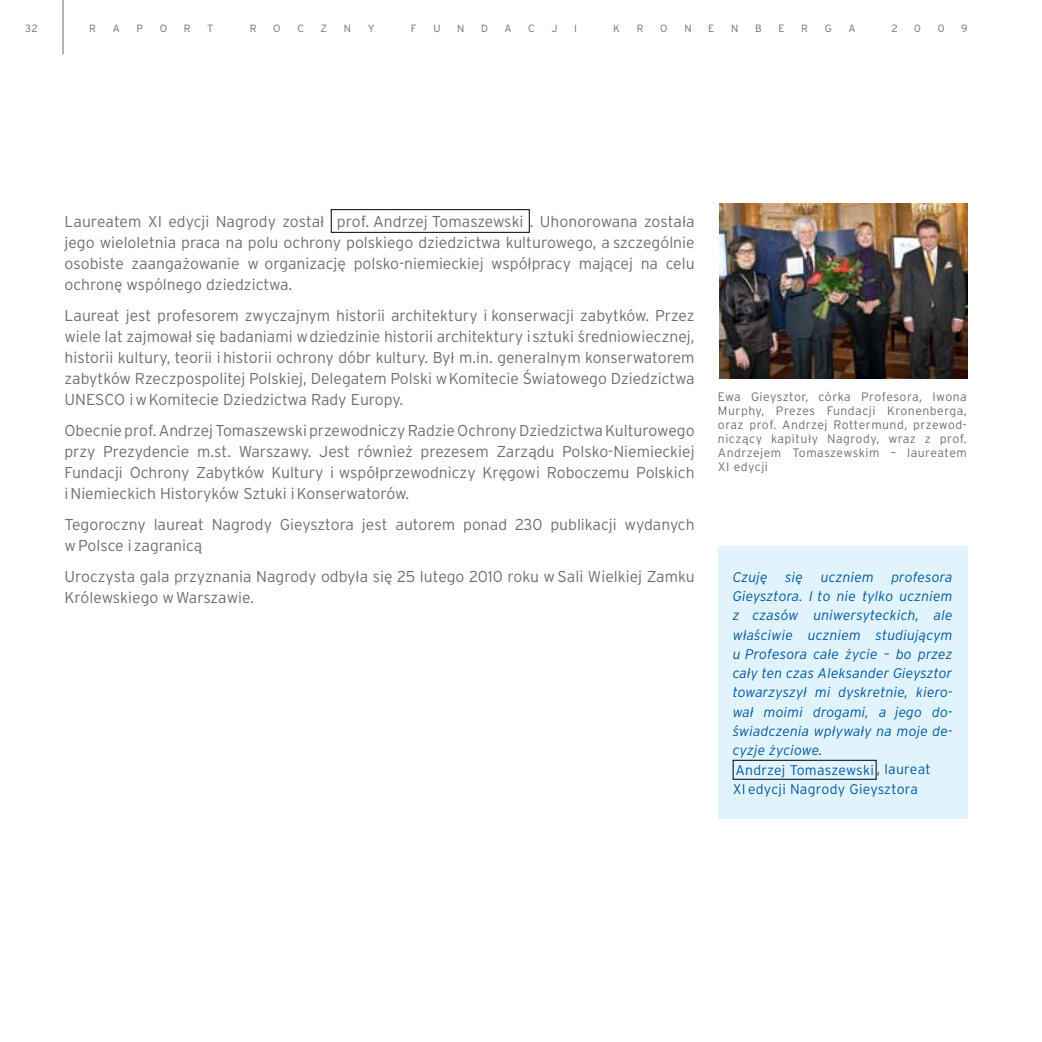
<style>
.page{position:relative;width:1042px;height:1042px;background:#fff}
.page>*{position:absolute;margin:0;border:0;box-sizing:border-box;transform-origin:0 0}
.t1{font:300 15.75px/21px "Interstate Pl";color:#6d6e71;text-align:justify}
.t2{font:italic 300 14px/19.2px "Interstate Pl";letter-spacing:.01em;color:#00599a;text-align:justify}
.t3{font:300 14px/18.9px "Interstate Pl";letter-spacing:.02em;color:#00599a}
.t4{font:300 12.25px/14px "Interstate Pl";letter-spacing:.04em;color:#6d6e71;text-align:justify}
.t5{font:300 10.5px "Interstate Pl";color:#6d6e71}
</style>
<div class="page">
<hr style="left:63px;top:0;width:1px;height:55px;background:#6d6e71">
<div style="left:331px;top:209px;width:199px;height:24px;border:1px solid #000"></div>
<img style="left:719px;top:203px;width:248px;height:176px">
<div style="left:718px;top:546px;width:249px;height:272px;background:#e1f4fd"></div>
<div style="left:733px;top:760px;width:143px;height:20px;border:1px solid #000"></div>
<p class="t5" style="left:25px;top:23px;width:14px">32</p>
<p class="t5" style="left:89px;top:23px;width:8px">R</p>
<p class="t5" style="left:113px;top:23px;width:9px">A</p>
<p class="t5" style="left:137px;top:23px;width:8px">P</p>
<p class="t5" style="left:160px;top:23px;width:9px">O</p>
<p class="t5" style="left:184px;top:23px;width:8px">R</p>
<p class="t5" style="left:207px;top:23px;width:8px">T</p>
<p class="t5" style="left:250px;top:23px;width:8px">R</p>
<p class="t5" style="left:273px;top:23px;width:9px">O</p>
<p class="t5" style="left:297px;top:23px;width:8px">C</p>
<p class="t5" style="left:321px;top:23px;width:8px">Z</p>
<p class="t5" style="left:344px;top:23px;width:9px">N</p>
<p class="t5" style="left:368px;top:23px;width:8px">Y</p>
<p class="t5" style="left:411px;top:23px;width:7px">F</p>
<p class="t5" style="left:433px;top:23px;width:9px">U</p>
<p class="t5" style="left:457px;top:23px;width:9px">N</p>
<p class="t5" style="left:481px;top:23px;width:8px">D</p>
<p class="t5" style="left:504px;top:23px;width:9px">A</p>
<p class="t5" style="left:528px;top:23px;width:8px">C</p>
<p class="t5" style="left:551px;top:23px;width:8px">J</p>
<p class="t5" style="left:574px;top:23px;width:4px">I</p>
<p class="t5" style="left:613px;top:23px;width:8px">K</p>
<p class="t5" style="left:637px;top:23px;width:8px">R</p>
<p class="t5" style="left:660px;top:23px;width:9px">O</p>
<p class="t5" style="left:684px;top:23px;width:9px">N</p>
<p class="t5" style="left:708px;top:23px;width:8px">E</p>
<p class="t5" style="left:731px;top:23px;width:9px">N</p>
<p class="t5" style="left:755px;top:23px;width:8px">B</p>
<p class="t5" style="left:778px;top:23px;width:8px">E</p>
<p class="t5" style="left:801px;top:23px;width:8px">R</p>
<p class="t5" style="left:825px;top:23px;width:8px">G</p>
<p class="t5" style="left:848px;top:23px;width:9px">A</p>
<p class="t5" style="left:892px;top:23px;width:7px">2</p>
<p class="t5" style="left:914px;top:23px;width:8px">0</p>
<p class="t5" style="left:937px;top:23px;width:8px">0</p>
<p class="t5" style="left:961px;top:23px;width:8px">9</p>
<p class="t1" style="left:64px;top:211px;width:632px">Laureatem XI edycji Nagrody został prof. Andrzej Tomaszewski . Uhonorowana została jego wieloletnia praca na polu ochrony polskiego dziedzictwa kulturowego, a szczególnie osobiste zaangażowanie w organizację polsko-niemieckiej współpracy mającej na celu ochronę wspólnego dziedzictwa.</p>
<p class="t1" style="left:64px;top:305px;width:631px">Laureat jest profesorem zwyczajnym historii architektury i konserwacji zabytków. Przez wiele lat zajmował się badaniami w dziedzinie historii architektury i sztuki średniowiecznej, historii kultury, teorii i historii ochrony dóbr kultury. Był m.in. generalnym konserwatorem zabytków Rzeczpospolitej Polskiej, Delegatem Polski w Komitecie Światowego Dziedzictwa UNESCO i w Komitecie Dziedzictwa Rady Europy.</p>
<p class="t1" style="left:64px;top:420px;width:632px">Obecnie prof. Andrzej Tomaszewski przewodniczy Radzie Ochrony Dziedzictwa Kulturowego przy Prezydencie m.st. Warszawy. Jest również prezesem Zarządu Polsko-Niemieckiej Fundacji Ochrony Zabytków Kultury i współprzewodniczy Kręgowi Roboczemu Polskich i Niemieckich H istoryków Sztuki i Konserwatorów.</p>
<p class="t1" style="left:64px;top:513px;width:632px">Tegoroczny laureat Nagrody Gieysztora jest autorem ponad 230 publikacji wydanych w Polsce i zagranicą</p>
<p class="t1" style="left:64px;top:565px;width:632px">Uroczysta gala przyznania Nagrody odbyła się 25 lutego 2010 roku w Sali Wielkiej Zamku<br>Królewskiego w Warszawie.</p>
<p class="t2" style="left:733px;top:567px;width:37px">Czuję</p>
<p class="t2" style="left:785px;top:567px;width:19px">się</p>
<p class="t2" style="left:820px;top:567px;width:55px">uczniem</p>
<p class="t4" style="left:718px;top:389px;width:250px">Ewa Gieysztor, córka Profesora, Iwona Murphy, Prezes Fundacji Kronenberga, oraz prof. Andrzej Rottermund, przewod&shy;niczący kapituły Nagrody, wraz z prof.<br>Andrzejem Tomaszewskim – laureatem XI edycji</p>
<p class="t2" style="left:733px;top:567px;width:221px;text-indent:159px">profesora Gieysztora. I to nie tylko uczniem z czasów uniwersyteckich, ale właściwie uczniem studiującym u Profesora całe życie – bo przez cały ten czas Aleksander Gieysztor towarzyszył mi dyskretnie, kiero&shy;wał moimi drogami, a jego do&shy;świadczenia wpływały na moje de&shy;cyzje życiowe.</p>
<p class="t3" style="left:733px;top:760px;width:200px">Andrzej Tomaszewski , laureat<br>XI edycji Nagrody Gieysztora</p>
</div>
